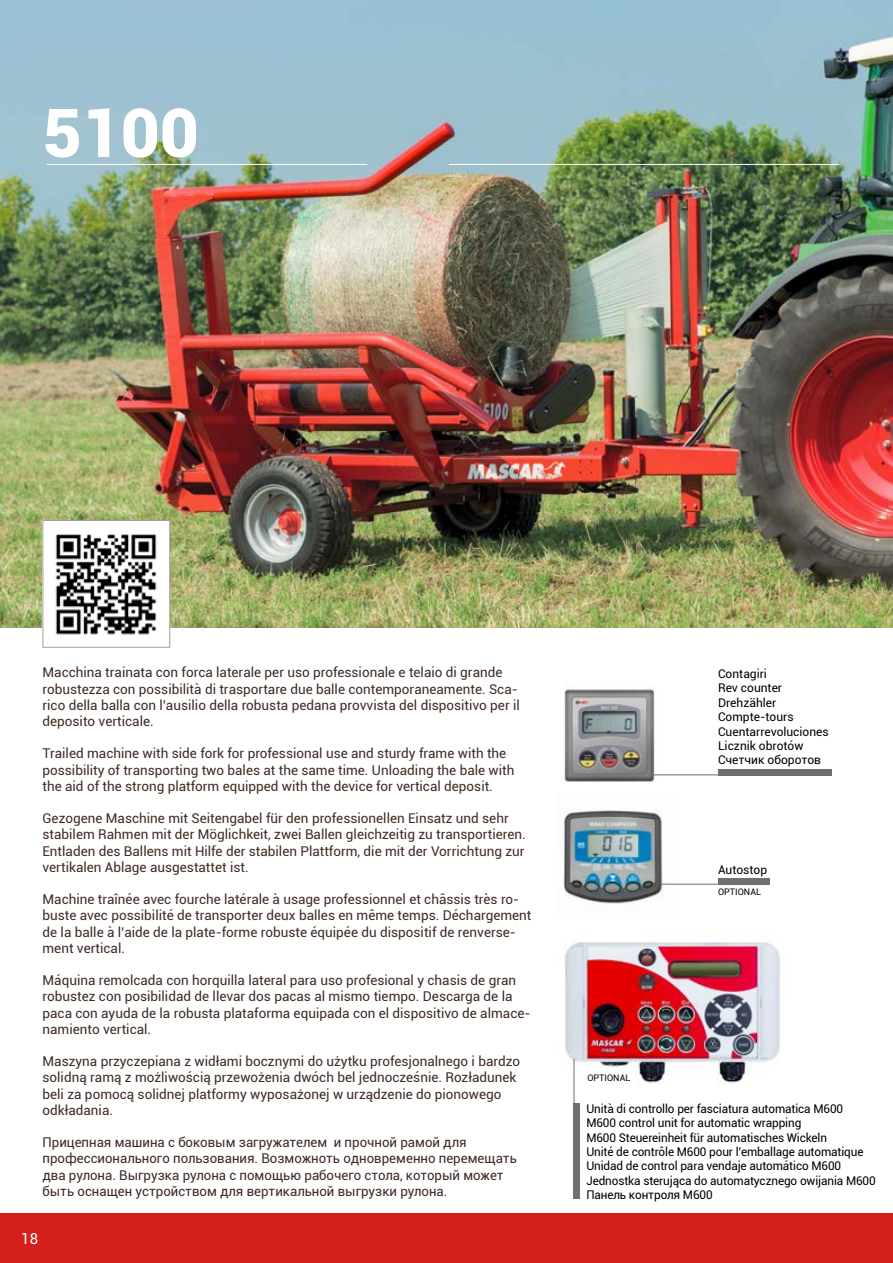
<style>
.page{position:relative;width:893px;height:1263px;background:#fff}
.page>*{position:absolute;margin:0;border:0;box-sizing:border-box;transform-origin:0 0}
.t1{font:900 67.5px "Roboto";color:#fff}
.t2{font:15px "Roboto";color:#fff}
.t3{font:13.5px/16.2px "Roboto";color:#402a24}
.t4{font:12px/14.4px "Roboto";letter-spacing:-.01em;color:#000}
.t5{font:9px "Roboto";color:#000}
</style>
<div class="page">
<img style="left:565px;top:938px;width:215px;height:149px">
<hr style="left:574px;top:1059px;width:1px;height:74px;background:#706f6f">
<img style="left:0;top:0;width:893px;height:627px">
<div style="left:0;top:1214px;width:893px;height:49px;background:#d4201a"></div>
<hr style="left:47px;top:164px;width:320px;height:1px;background:#fff">
<hr style="left:449px;top:164px;width:390px;height:1px;background:#fff">
<img style="left:564px;top:684px;width:97px;height:99px">
<img style="left:564px;top:809px;width:108px;height:95px">
<div style="left:718px;top:769px;width:114px;height:6px;background:#706f6f"></div>
<div style="left:574px;top:1103px;width:6px;height:96px;background:#706f6f"></div>
<hr style="left:653px;top:774px;width:96px;height:1px;background:#706f6f">
<img style="left:45px;top:522px;width:123px;height:113px">
<div style="left:43px;top:520px;width:127px;height:128px;border:1px solid #9d9d9c"></div>
<div style="left:718px;top:878px;width:51px;height:6px;background:#706f6f"></div>
<hr style="left:661px;top:884px;width:88px;height:1px;background:#706f6f">
<h1 class="t1" style="left:43px;top:85px;width:158px">5100</h1>
<p class="t3" style="left:43px;top:664px;width:479px">Macchina trainata con forca laterale per uso professionale e telaio di grande robustezza con possibilità di trasportare due balle contemporaneamente. Sca&shy;rico della balla con l’ausilio della robusta pedana provvista del dispositivo per il deposito verticale.</p>
<p class="t3" style="left:43px;top:745px;width:473px">Trailed machine with side fork for professional use and sturdy frame with the possibility of transporting two bales at the same time. Unloading the bale with the aid of the strong platform equipped with the device for vertical deposit.</p>
<p class="t3" style="left:43px;top:810px;width:485px">Gezogene Maschine mit Seitengabel für den professionellen Einsatz und sehr stabilem Rahmen mit der Möglichkeit, zwei Ballen gleichzeitig zu transportieren.<br>Entladen des Ballens mit Hilfe der stabilen Plattform, die mit der Vorrichtung zur vertikalen Ablage ausgestattet ist.</p>
<p class="t3" style="left:43px;top:891px;width:490px">Machine traînée avec fourche latérale à usage professionnel et châssis très ro&shy;buste avec possibilité de transporter deux balles en même temps. Déchargement de la balle à l’aide de la plate-forme robuste équipée du dispositif de renverse&shy;ment vertical.</p>
<p class="t3" style="left:43px;top:972px;width:490px">Máquina remolcada con horquilla lateral para uso profesional y chasis de gran robustez con posibilidad de llevar dos pacas al mismo tiempo. Descarga de la paca con ayuda de la robusta plataforma equipada con el dispositivo de almace&shy;namiento vertical.</p>
<p class="t3" style="left:43px;top:1053px;width:479px">Maszyna przyczepiana z widłami bocznymi do użytku profesjonalnego i bardzo solidną ramą z możliwością przewożenia dwóch bel jednocześnie. Rozładunek beli za pomocą solidnej platformy wyposażonej w urządzenie do pionowego odkładania.</p>
<p class="t3" style="left:43px;top:1134px;width:476px">Прицепная машина с боковым загружателем и прочной рамой для профессионального пользования. Возможноть одновременно перемещать два рулона. Выгрузка рулона с помощью рабочего стола, который может быть оснащен устройством для вертикальной выгрузки рулона.</p>
<p class="t2" style="left:21px;top:1228px;width:18px">18</p>
<p class="t4" style="left:718px;top:666px;width:112px">Contagiri<br>Rev counter<br>Drehzähler<br>Compte-tours<br>Cuentarrevoluciones<br>Licznik obrotów<br>Счетчик оборотов</p>
<p class="t5" style="left:587px;top:1071px;width:44px">OPTIONAL</p>
<p class="t4" style="left:718px;top:862px;width:51px">Autostop</p>
<p class="t5" style="left:718px;top:885px;width:44px">OPTIONAL</p>
<p class="t4" style="left:586px;top:1101px;width:291px">Unità di controllo per fasciatura automatica M600<br>M600 control unit for automatic wrapping<br>M600 Steuereinheit für automatisches Wickeln<br>Unité de contrôle M600 pour l’emballage automatique Unidad de control para vendaje automático M600<br>Jednostka sterująca do automatycznego owijania M600<br>Панель контроля М600</p>
</div>
